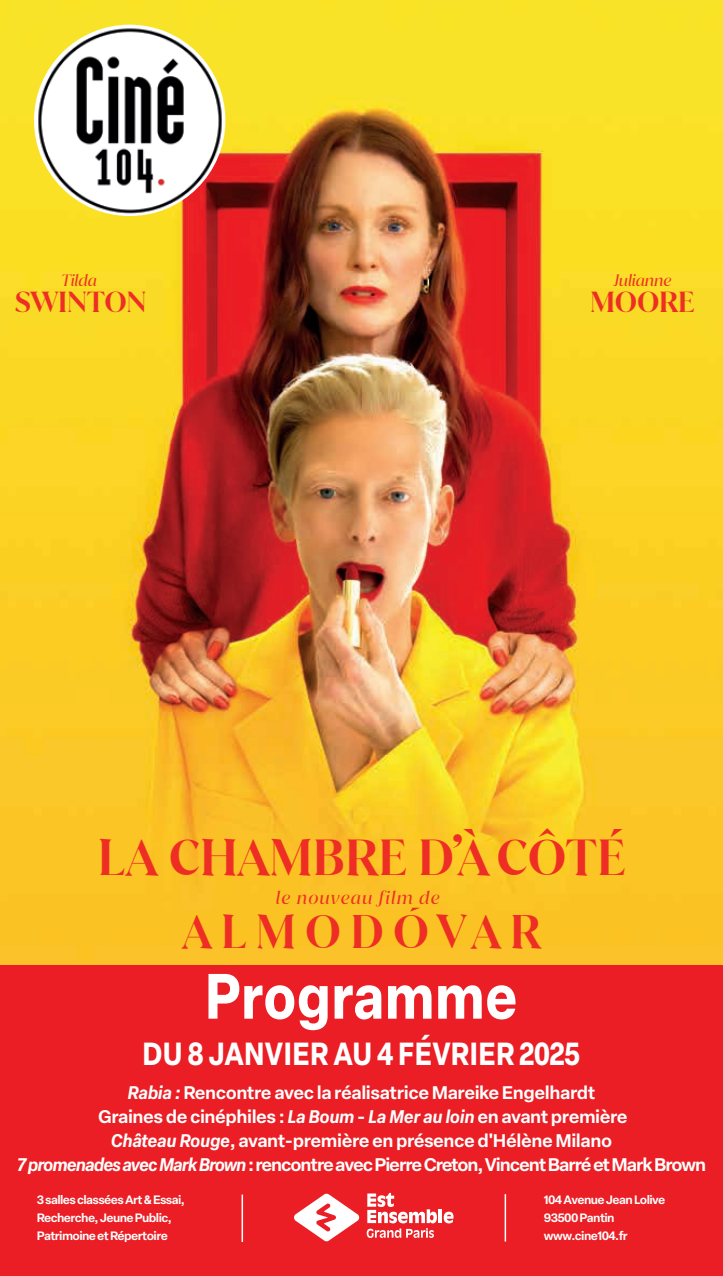
<style>
.page{position:relative;width:723px;height:1276px;background:#fff}
.page>*{position:absolute;margin:0;border:0;box-sizing:border-box;transform-origin:0 0}
.t1{font:700 63px "Elza Text";color:#fff;scale:.85 1}
.t2{font:700 48.3px "Juana Alt Semi";color:#ee2e24}
.t3{font:700 44.85px "Juana Alt Semi";letter-spacing:.205em;color:#ee2e24}
.t4{font:700 31.5px "Elza Text";letter-spacing:.01em;color:#fff;scale:.85 1}
.t5{font:600 27.9px "FONTSPRINGDEMO Juana";letter-spacing:-.01em;color:#ee2e24}
.t6{font:600 18px/24px "Elza Text";letter-spacing:-.025em;color:#fff;text-align:center}
.t7{font:17.55px "FONTSPRINGDEMO Juana It";letter-spacing:.06em;color:#ee2e24}
.t8{font:15.75px "FONTSPRINGDEMO Juana It";letter-spacing:-.01em;color:#ee2e24}
.t9{font:600 12px/18px "Elza Text";letter-spacing:-.05em;color:#fff}
.s1{font-style:italic}
</style>
<div class="page">
<img style="left:0;top:0;width:723px;height:965px">
<svg style="left:410px;top:907px;width:10px;height:4px"></svg>
<div style="left:0;top:965px;width:723px;height:311px;background:#ea1e24"></div>
<hr style="left:504px;top:1194px;width:2px;height:47px;background:#fff">
<hr style="left:242px;top:1194px;width:1px;height:48px;background:#fff">
<img style="left:34px;top:25px;width:191px;height:191px;border-radius:96px">
<svg style="left:294px;top:1193px;width:65px;height:48px"></svg>
<hr style="left:439px;top:1209px;width:3px;height:14px;background:#fff">
<svg style="left:444px;top:1211px;width:9px;height:12px"></svg>
<svg style="left:367px;top:1193px;width:70px;height:45px"></svg>
<p class="t8" style="left:61px;top:274px;width:37px">Tilda</p>
<h3 class="t5" style="left:15px;top:290px;width:133px">SWINTON</h3>
<p class="t8" style="left:613px;top:274px;width:59px">Julianne</p>
<h3 class="t5" style="left:590px;top:290px;width:106px">MOORE</h3>
<h2 class="t2" style="left:98px;top:825px;width:529px">LA CHAMBRE D’À CÔTÉ</h2>
<p class="t7" style="left:276px;top:890px;width:165px">le nouveau film de</p>
<h3 class="t3" style="left:182px;top:901px;width:360px">ALMODOVAR</h3>
<h1 class="t1" style="left:205px;top:948px;width:370px">Programme</h1>
<h3 class="t4" style="left:143px;top:1029px;width:516px">DU 8 JANVIER AU 4 FÉVRIER 2025</h3>
<p class="t6" style="left:17px;top:1080px;width:690px"><span class="s1">Rabia :</span> Rencontre avec la réalisatrice Mareike Engelhardt<br>Graines de cinéphiles : <span class="s1">La Boum</span> - <span class="s1">La Mer au loin</span> en avant première<br><span class="s1">Château Rouge</span>, avant-première en présence d'Hélène Milano<br><span class="s1">7 promenades avec Mark Brown</span> : rencontre avec Pierre Creton, Vincent Barré et Mark Brown</p>
<p class="t9" style="left:37px;top:1189px;width:150px">3 salles classées Art &amp; Essai,<br>Recherche, Jeune Public,<br>Patrimoine et Répertoire</p>
<p class="t9" style="left:544px;top:1190px;width:123px">104 Avenue Jean Lolive<br>93500 Pantin www.cine104.fr</p>
</div>
